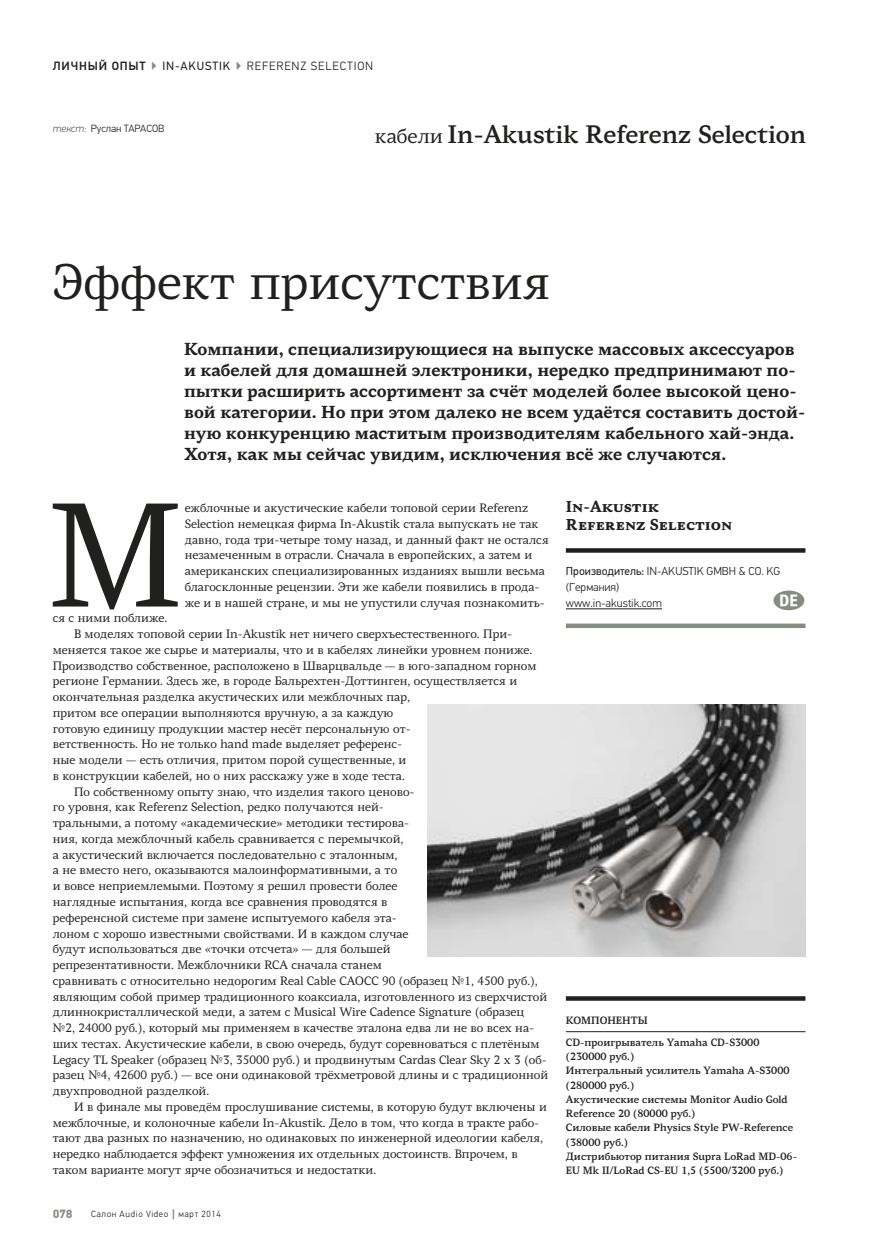
<style>
.page{position:relative;width:888px;height:1258px;background:#fff}
.page>*{position:absolute;margin:0;border:0;box-sizing:border-box;transform-origin:0 0}
.t1{font:140.1px "Anti Quasi";color:#20201e}
.t2{font:47.4px "Anti Quasi";color:#20201e}
.t3{font:600 24px "Anti Quasi";color:#20201e}
.t4{font:300 18px "PF Din Text Pro";color:#878c82}
.t5{font:700 16.5px/21px "Anti Quasi";color:#20201e}
.t6{font:700 15px/18px "Anti Quasi Caps";color:#20201e}
.t7{font:300 12px "PF Din Text Pro";letter-spacing:.07em;color:#20201e}
.t8{font:700 12px "PF Din Text Pro";color:#878c82}
.t9{font:11.55px/15.8px "Anti Quasi";color:#20201e}
.t10{font:300 11.55px/15.8px "PF Din Text Pro";color:#20201e}
.t11{font:300 10.5px "PF Din Text Pro";color:#20201e}
.t12{font:600 10.05px/14.2px "Anti Quasi";color:#20201e}
.t13{font:300 9px "PF Din Text Pro";letter-spacing:.07em;color:#20201e}
.s1{font-weight:500}
.s2{font-weight:500;color:#878c82}
.s3{font-weight:400}
.s4{font-weight:100;font-style:italic}
.s5{font-weight:400;font-size:19.5px}
.s6{font-weight:700;font-size:10.5px;color:#878c82}
</style>
<div class="page">
<div style="left:566px;top:548px;width:239px;height:5px;background:#20201e"></div>
<div style="left:566px;top:623px;width:239px;height:5px;background:#878c82"></div>
<hr style="left:566px;top:608px;width:96px;height:1px;background:#20201e">
<hr style="left:566px;top:1031px;width:239px;height:1px;background:#20201e">
<div style="left:566px;top:996px;width:239px;height:5px;background:#20201e"></div>
<img style="left:427px;top:704px;width:378px;height:252px">
<p class="t7" style="left:53px;top:59px;width:322px"><span class="s1">ЛИЧНЫЙ ОПЫТ</span> <span class="s2">▶</span> <span class="s3">IN-AKUSTIK</span> <span class="s2">▶</span> REFERENZ SELECTION</p>
<p class="t11" style="left:53px;top:123px;width:113px"><span class="s4">текст:</span> Руслан ТАРАСОВ</p>
<p class="t3" style="left:375px;top:119px;width:433px"><span class="s5">кабели</span> In-Akustik Referenz Selection</p>
<p class="t2" style="left:53px;top:254px;width:499px">Эффект присутствия</p>
<p class="t5" style="left:184px;top:338px;width:623px">Компании, специализирующиеся на выпуске массовых аксессуаров и кабелей для домашней электроники, нередко предпринимают по&shy;пытки расширить ассортимент за счёт моделей более высокой цено&shy;вой категории. Но при этом далеко не всем удаётся составить достой&shy;ную конкуренцию маститым производителям кабельного хай-энда.<br>Хотя, как мы сейчас увидим, исключения всё же случаются.</p>
<p class="t6" style="left:566px;top:498px;width:168px">In-Akustik<br>Referenz Selection</p>
<p class="t10" style="left:566px;top:563px;width:216px"><span class="s3">Производитель:</span> IN-AKUSTIK GMBH &amp; CO. KG (Германия)<br>www.in-akustik.com</p>
<p class="t1" style="left:49px;top:472px;width:133px">М</p>
<p class="t9" style="left:185px;top:500px;width:365px">ежблочные и акустические кабели топовой серии Referenz Selection немецкая фирма In-Akustik стала выпускать не так давно, года три-четыре тому назад, и данный факт не остался незамеченным в отрасли. Сначала в европейских, а затем и американских специализированных изданиях вышли весьма благосклонные рецензии. Эти же кабели появились в прода&shy;же и в нашей стране, и мы не упустили случая познакомить-</p>
<p class="t9" style="left:53px;top:611px;width:116px">ся с ними поближе.</p>
<p class="t9" style="left:74px;top:626px;width:440px">В моделях топовой серии In-Akustik нет ничего сверхъестественного. При-</p>
<p class="t9" style="left:53px;top:642px;width:481px">меняется такое же сырье и материалы, что и в кабелях линейки уровнем пониже.</p>
<p class="t9" style="left:53px;top:658px;width:485px">Производство собственное, расположено в Шварцвальде — в юго-западном горном</p>
<p class="t9" style="left:53px;top:674px;width:466px">регионе Германии. Здесь же, в городе Бальрехтен-Доттинген, осуществляется и</p>
<p class="t9" style="left:53px;top:689px;width:359px">окончательная разделка акустических или межблочных пар,</p>
<p class="t9" style="left:53px;top:705px;width:342px">притом все операции выполняются вручную, а за каждую</p>
<p class="t9" style="left:53px;top:721px;width:360px">готовую единицу продукции мастер несёт персональную от-</p>
<p class="t9" style="left:53px;top:737px;width:351px">ветственность. Но не только hand made выделяет референс-</p>
<p class="t9" style="left:53px;top:752px;width:355px">ные модели — есть отличия, притом порой существенные, и</p>
<p class="t9" style="left:53px;top:768px;width:354px">в конструкции кабелей, но о них расскажу уже в ходе теста.</p>
<p class="t9" style="left:74px;top:784px;width:342px">По собственному опыту знаю, что изделия такого ценово-</p>
<p class="t9" style="left:53px;top:800px;width:333px">го уровня, как Referenz Selection, редко получаются ней-</p>
<p class="t9" style="left:53px;top:815px;width:358px">тральными, а потому «академические» методики тестирова-</p>
<p class="t9" style="left:53px;top:831px;width:352px">ния, когда межблочный кабель сравнивается с перемычкой,</p>
<p class="t9" style="left:53px;top:847px;width:346px">а акустический включается последовательно с эталонным,</p>
<p class="t9" style="left:53px;top:863px;width:346px">а не вместо него, оказываются малоинформативными, а то</p>
<p class="t9" style="left:53px;top:878px;width:346px">и вовсе неприемлемыми. Поэтому я решил провести более</p>
<p class="t9" style="left:53px;top:894px;width:336px">наглядные испытания, когда все сравнения проводятся в</p>
<p class="t9" style="left:53px;top:910px;width:346px">референсной системе при замене испытуемого кабеля эта-</p>
<p class="t9" style="left:53px;top:926px;width:357px">лоном с хорошо известными свойствами. И в каждом случае</p>
<p class="t9" style="left:53px;top:941px;width:339px">будут использоваться две «точки отсчета» — для большей</p>
<p class="t9" style="left:53px;top:957px;width:331px">репрезентативности. Межблочники RCA сначала станем</p>
<p class="t9" style="left:53px;top:973px;width:486px">сравнивать с относительно недорогим Real Cable CAOCC 90 (образец №1, 4500 руб.),</p>
<p class="t9" style="left:53px;top:989px;width:496px">являющим собой пример традиционного коаксиала, изготовленного из сверхчистой</p>
<p class="t9" style="left:53px;top:1004px;width:473px">длиннокристаллической меди, а затем с Musical Wire Cadence Signature (образец</p>
<p class="t9" style="left:53px;top:1020px;width:483px">№2, 24000 руб.), который мы применяем в качестве эталона едва ли не во всех на-</p>
<p class="t9" style="left:53px;top:1036px;width:488px">ших тестах. Акустические кабели, в свою очередь, будут соревноваться с плетёным</p>
<p class="t9" style="left:53px;top:1052px;width:495px">Legacy TL Speaker (образец №3, 35000 руб.) и продвинутым Cardas Clear Sky 2 x 3 (об-</p>
<p class="t9" style="left:53px;top:1067px;width:497px">разец №4, 42600 руб.) — все они одинаковой трёхметровой длины и с традиционной</p>
<p class="t9" style="left:53px;top:1083px;width:158px">двухпроводной разделкой.</p>
<p class="t9" style="left:74px;top:1099px;width:474px">И в финале мы проведём прослушивание системы, в которую будут включены и</p>
<p class="t9" style="left:53px;top:1115px;width:488px">межблочные, и колоночные кабели In-Akustik. Дело в том, что когда в тракте рабо-</p>
<p class="t9" style="left:53px;top:1130px;width:492px">тают два разных по назначению, но одинаковых по инженерной идеологии кабеля,</p>
<p class="t9" style="left:53px;top:1146px;width:466px">нередко наблюдается эффект умножения их отдельных достоинств. Впрочем, в</p>
<p class="t9" style="left:53px;top:1162px;width:325px">таком варианте могут ярче обозначиться и недостатки.</p>
<p class="t4" style="left:773px;top:590px;width:34px">û</p>
<p class="t12" style="left:566px;top:1010px;width:195px;line-height:21.8px">КОМПОНЕНТЫ<br>CD-проигрыватель Yamaha CD-S3000</p>
<p class="t12" style="left:566px;top:1050px;width:233px">(230000 руб.)<br>Интегральный усилитель Yamaha A-S3000 (280000 руб.)<br>Акустические системы Monitor Audio Gold<br>Reference 20 (80000 руб.)<br>Силовые кабели Physics Style PW-Reference (38000 руб.)<br>Дистрибьютор питания Supra LoRad MD-06-<br>EU Mk II/LoRad CS-EU 1,5 (5500/3200 руб.)</p>
<p class="t8" style="left:53px;top:1207px;width:21px">078</p>
<p class="t13" style="left:91px;top:1209px;width:131px">Салон Audio Video <span class="s6">|</span> март 2014</p>
</div>
